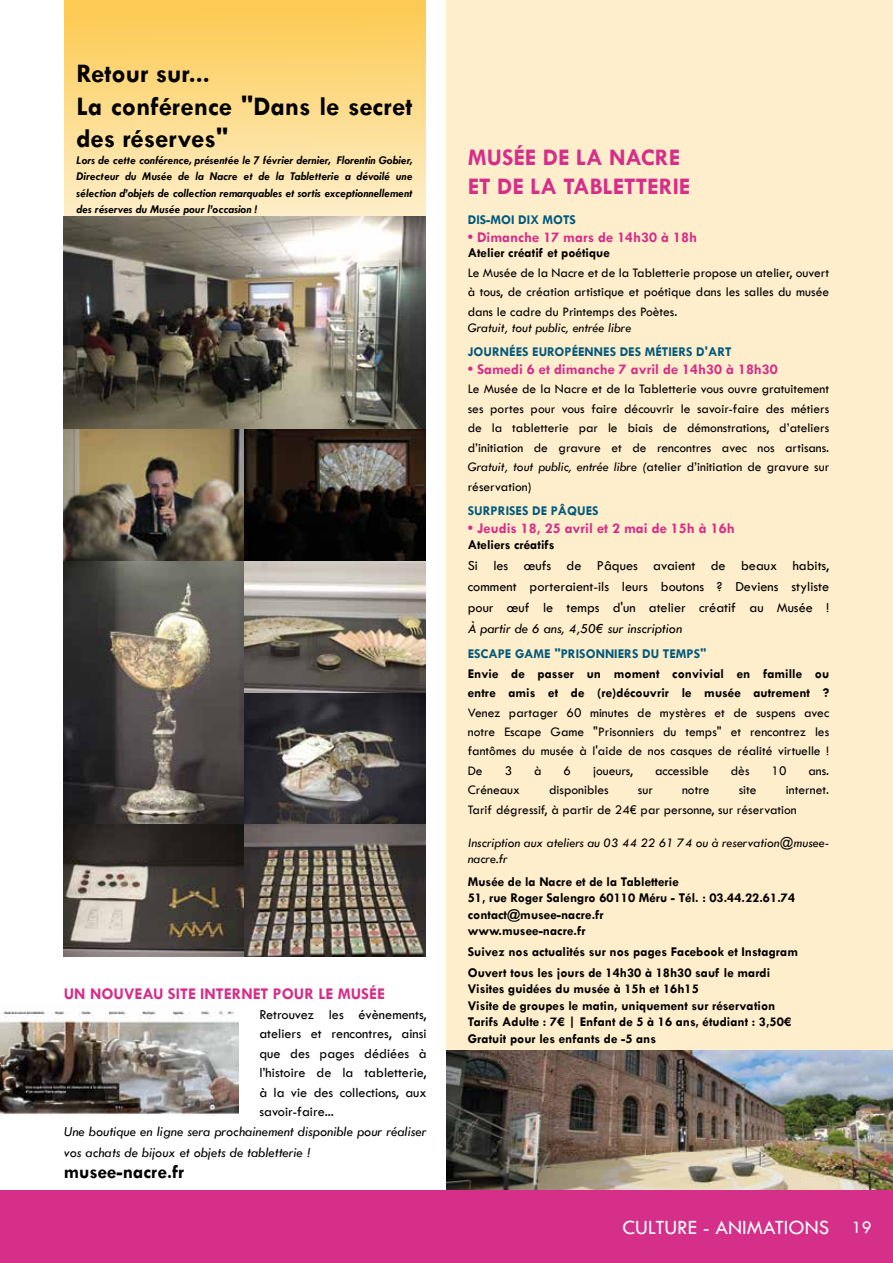
<style>
.page{position:relative;width:893px;height:1263px;background:#fff}
.page>*{position:absolute;margin:0;border:0;box-sizing:border-box;transform-origin:0 0}
.t1{font:700 27px/32.4px "Tw Cen";color:#000}
.t2{font:700 24px/28.8px "Tw Cen";color:#d52f89}
.t3{font:21px "Tw Cen";color:#fff}
.t4{font:700 19.5px "Tw Cen";color:#000}
.t5{font:700 16.5px "Tw Cen";color:#d52f89}
.t6{font:700 15px "Tw Cen";color:#d52f89}
.t7{font:14.25px/19.5px "Tw Cen";color:#000;text-align:justify}
.t8{font:italic 14.25px/21px "Tw Cen";color:#000}
.t9{font:13.5px/19.5px "Tw Cen";color:#000;text-align:justify}
.t10{font:700 13.5px/16.5px "Tw Cen";color:#000}
.t11{font:700 13.5px "Tw Cen";color:#00597c}
.t12{font:italic 13.5px/16.5px "Tw Cen";color:#000}
.t13{font:italic 700 12px/16.5px "Tw Cen";color:#000;text-align:justify}
.s1{font-style:italic}
.s2{font-size:18px}
</style>
<div class="page">
<svg style="left:64px;top:0;width:361px;height:217px"></svg>
<div style="left:446px;top:0;width:447px;height:1204px;background:#fec"></div>
<img style="left:446px;top:1050px;width:447px;height:141px">
<div style="left:0;top:1191px;width:893px;height:72px;background:#d52f89"></div>
<img style="left:64px;top:217px;width:361px;height:740px">
<img style="left:0;top:1010px;width:238px;height:105px">
<h1 class="t1" style="left:77px;top:57px;width:337px">Retour sur...<br>La conférence "Dans le secret des réserves"</h1>
<p class="t13" style="left:77px;top:151px;width:337px">Lors de cette conférence, présentée le 7 février dernier, Florentin Gobier, Directeur du Musée de la Nacre et de la Tabletterie a dévoilé une sélection d’objets de collection remarquables et sortis exceptionnellement des réserves du Musée pour l’occasion !</p>
<p class="t5" style="left:64px;top:984px;width:323px">UN NOUVEAU SITE INTERNET POUR LE MUSÉE</p>
<p class="t7" style="left:259px;top:1004px;width:169px">Retrouvez les évènements, ateliers et rencontres, ainsi que des pages dédiées à l’histoire de la tabletterie, à la vie des collections, aux savoir-faire...</p>
<p class="t8" style="left:64px;top:1121px;width:364px">Une boutique en ligne sera prochainement disponible pour réaliser vos achats de bijoux et objets de tabletterie !</p>
<h3 class="t4" style="left:64px;top:1160px;width:122px">musee-nacre.fr</h3>
<h2 class="t2" style="left:468px;top:143px;width:224px">MUSÉE DE LA NACRE<br>ET DE LA TABLETTERIE</h2>
<p class="t11" style="left:468px;top:211px;width:110px">DIS-MOI DIX MOTS</p>
<p class="t6" style="left:468px;top:228px;width:231px">• Dimanche 17 mars de 14h30 à 18h</p>
<p class="t10" style="left:468px;top:245px;width:144px">Atelier créatif et poétique</p>
<p class="t9" style="left:468px;top:263px;width:363px">Le Musée de la Nacre et de la Tabletterie propose un atelier, ouvert à tous, de création artistique et poétique dans les salles du musée dans le cadre du Printemps des Poètes.</p>
<p class="t12" style="left:468px;top:319px;width:165px">Gratuit, tout public, entrée libre</p>
<p class="t11" style="left:468px;top:344px;width:265px">JOURNÉES EUROPÉENNES DES MÉTIERS D'ART</p>
<p class="t6" style="left:468px;top:360px;width:312px">• Samedi 6 et dimanche 7 avril de 14h30 à 18h30</p>
<p class="t9" style="left:468px;top:379px;width:363px">Le Musée de la Nacre et de la Tabletterie vous ouvre gratuitement ses portes pour vous faire découvrir le savoir-faire des métiers de la tabletterie par le biais de démonstrations, d’ateliers d’initiation de gravure et de rencontres avec nos artisans.<br><span class="s1">Gratuit, tout public, entrée libre (</span>atelier d’initiation de gravure sur réservation)</p>
<p class="t11" style="left:468px;top:503px;width:132px">SURPRISES DE PÂQUES</p>
<p class="t6" style="left:468px;top:519px;width:268px">• Jeudis 18, 25 avril et 2 mai de 15h à 16h</p>
<p class="t10" style="left:468px;top:536px;width:88px">Ateliers créatifs</p>
<p class="t7" style="left:468px;top:555px;width:363px;line-height:21px">Si les œufs de Pâques avaient de beaux habits, comment porteraient-ils leurs boutons ? Deviens styliste pour œuf le temps d'un atelier créatif au Musée !</p>
<p class="t8" style="left:468px;top:618px;width:216px">À partir de 6 ans, 4,50€ sur inscription</p>
<p class="t11" style="left:468px;top:646px;width:240px">ESCAPE GAME "PRISONNIERS DU TEMPS"</p>
<p class="t10" style="left:468px;top:663px;width:363px;line-height:19.5px">Envie de passer un moment convivial en famille ou entre amis et de (re)découvrir le musée autrement ?</p>
<p class="t9" style="left:468px;top:702px;width:363px">Venez partager 60 minutes de mystères et de suspens avec notre Escape Game "Prisonniers du temps" et rencontrez les fantômes du musée à l'aide de nos casques de réalité virtuelle !<br>De</p>
<p class="t9" style="left:505px;top:761px;width:9px">3</p>
<p class="t9" style="left:534px;top:761px;width:9px">à</p>
<p class="t9" style="left:564px;top:761px;width:9px">6</p>
<p class="t9" style="left:593px;top:761px;width:41px">joueurs,</p>
<p class="t9" style="left:655px;top:761px;width:55px">accessible</p>
<p class="t9" style="left:731px;top:761px;width:20px">dès</p>
<p class="t9" style="left:772px;top:761px;width:16px">10</p>
<p class="t9" style="left:808px;top:761px;width:22px">ans.</p>
<p class="t9" style="left:468px;top:780px;width:54px">Créneaux</p>
<p class="t9" style="left:549px;top:780px;width:61px">disponibles</p>
<p class="t9" style="left:638px;top:780px;width:16px">sur</p>
<p class="t9" style="left:682px;top:780px;width:29px">notre</p>
<p class="t9" style="left:739px;top:780px;width:19px">site</p>
<p class="t9" style="left:468px;top:780px;width:363px;text-indent:318px">internet.<br>Tarif dégressif, à partir de 24€ par personne, sur réservation</p>
<p class="t12" style="left:468px;top:834px;width:363px">Inscription aux ateliers au 03 44 22 61 74 ou à reservation@musee&shy;nacre.fr</p>
<p class="t10" style="left:468px;top:873px;width:329px">Musée de la Nacre et de la Tabletterie<br>51, rue Roger Salengro 60110 Méru - Tél. : 03.44.22.61.74 contact@musee-nacre.fr<br>www.musee-nacre.fr</p>
<p class="t10" style="left:468px;top:941px;width:332px;line-height:20.7px">Suivez nos actualités sur nos pages Facebook et Instagram<br>Ouvert tous les jours de 14h30 à 18h30 sauf le mardi</p>
<p class="t10" style="left:468px;top:980px;width:325px">Visites guidées du musée à 15h et 16h15<br>Visite de groupes le matin, uniquement sur réservation Tarifs Adulte : 7€ | Enfant de 5 à 16 ans, étudiant : 3,50€ Gratuit pour les enfants de -5 ans</p>
<h3 class="t3" style="left:623px;top:1215px;width:251px">CULTURE - ANIMATIONS <span class="s2">19</span></h3>
</div>
